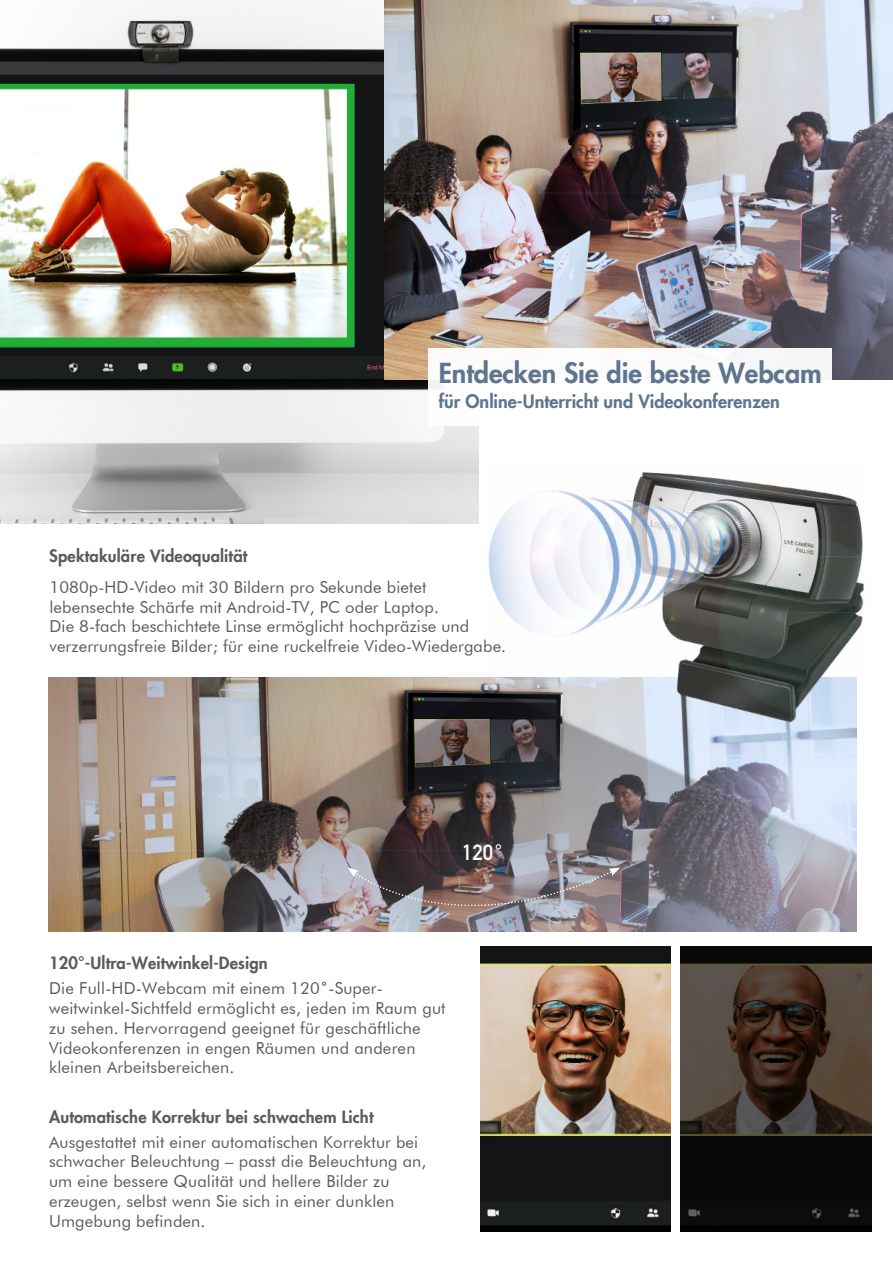
<style>
.page{position:relative;width:893px;height:1263px;background:#fff}
.page>*{position:absolute;margin:0;border:0;box-sizing:border-box;transform-origin:0 0}
.t1{font:700 27px "Futura LT Medium";color:#5d7590}
.t2{font:700 21.6px "DIN Alternate";color:#fff}
.t3{font:700 18px "Futura LT Medium";color:#5d7590}
.t4{font:16.5px/19.8px "Futura BT";letter-spacing:.01em;color:#5b5b5e}
.t5{font:800 16.5px "Futura LT";letter-spacing:.01em;color:#5b5b5e}
.t6{font:700 16.5px "Futura LT Medium";letter-spacing:.01em;color:#5b5b5e}
.s1{font-family:"Futura BT";font-weight:300}
</style>
<div class="page">
<img style="left:49px;top:677px;width:807px;height:255px">
<img style="left:348px;top:867px;width:272px;height:65px">
<img style="left:480px;top:946px;width:190px;height:286px">
<svg style="left:681px;top:946px;width:191px;height:286px;background:#2e2620"></svg>
<img style="left:0;top:7px;width:479px;height:516px">
<img style="left:484px;top:472px;width:380px;height:259px">
<img style="left:384px;top:0;width:509px;height:380px">
<div style="left:428px;top:349px;width:404px;height:77px;background:#fff"></div>
<h1 class="t1" style="left:439px;top:355px;width:385px">Entdecken Sie die beste Webcam</h1>
<p class="t3" style="left:439px;top:390px;width:343px">für Online-Unterricht und Videokonferenzen</p>
<p class="t5" style="left:49px;top:544px;width:200px">Spektakuläre Videoqualität</p>
<p class="t4" style="left:49px;top:577px;width:458px">1080p-HD-Video mit 30 Bildern pro Sekunde bietet lebensechte Schärfe mit Android-TV, PC oder Laptop.<br>Die 8-fach beschichtete Linse ermöglicht hochpräzise und verzerrungsfreie Bilder; für eine ruckelfreie Video-Wiedergabe.</p>
<h2 class="t2" style="left:462px;top:840px;width:43px">120<span class="s1">˚</span></h2>
<p class="t6" style="left:49px;top:952px;width:220px">120°-Ultra-Weitwinkel-Design</p>
<p class="t4" style="left:49px;top:978px;width:398px">Die Full-HD-Webcam mit einem 120˚-Super&shy;weitwinkel-Sichtfeld ermöglicht es, jeden im Raum gut zu sehen. Hervorragend geeignet für geschäftliche Videokonferenzen in engen Räumen und anderen kleinen Arbeitsbereichen.</p>
<p class="t5" style="left:49px;top:1106px;width:326px">Automatische Korrektur bei schwachem Licht</p>
<p class="t4" style="left:49px;top:1132px;width:379px">Ausgestattet mit einer automatischen Korrektur bei schwacher Beleuchtung – passt die Beleuchtung an, um eine bessere Qualität und hellere Bilder zu erzeugen, selbst wenn Sie sich in einer dunklen Umgebung befinden.</p>
</div>
